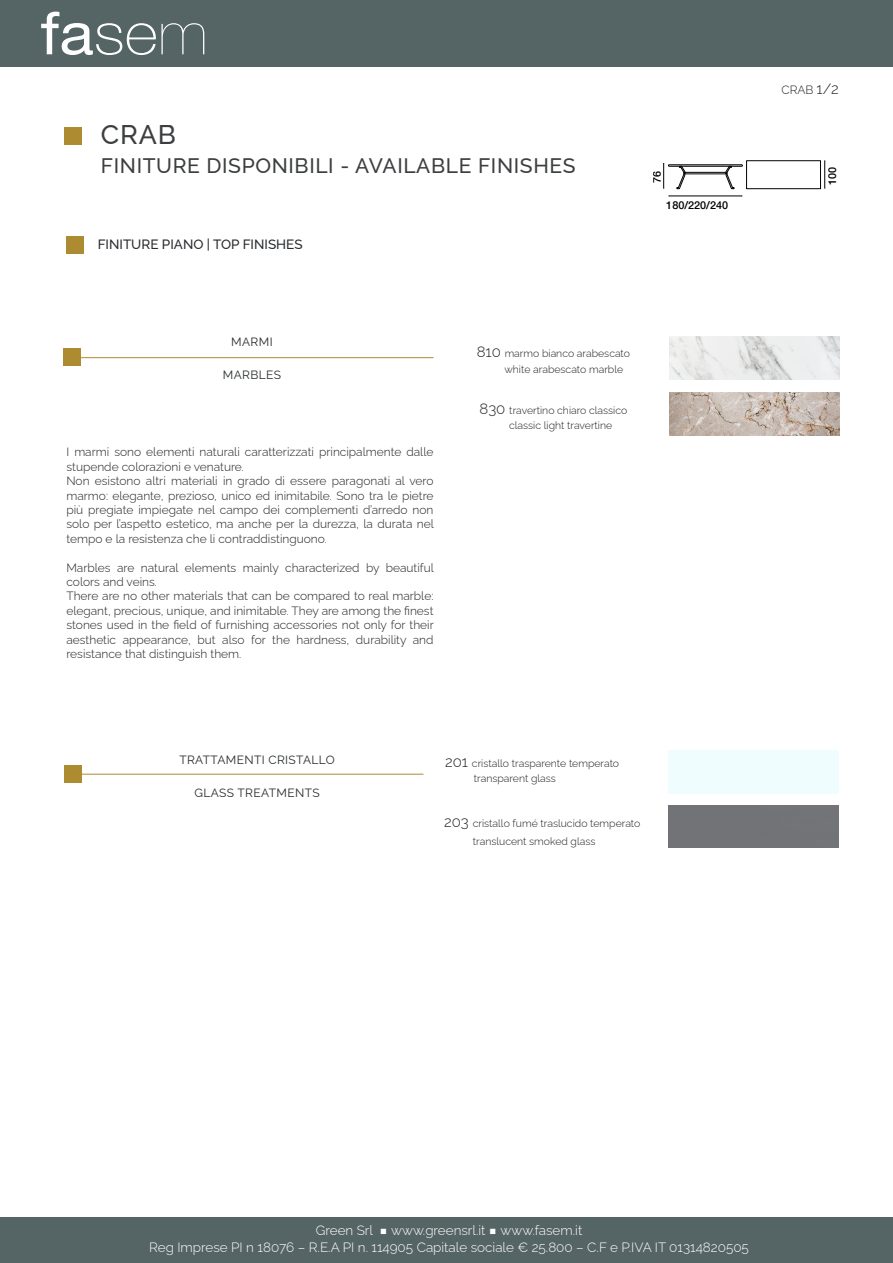
<style>
.page{position:relative;width:893px;height:1263px;background:#fff}
.page>*{position:absolute;margin:0;border:0;box-sizing:border-box;transform-origin:0 0}
.H10{font:500 27px "Raleway";color:#3c3e40}
.H10-2{font:500 21px "Raleway";letter-spacing:.03em;color:#3c3e40}
.t1{font:300 13.5px/16.2px "Raleway";color:#fff;text-align:center}
.H10-3{font:500 13.5px "Raleway";color:#292c2f}
.H10-4{font:300 12px/14.4px "Raleway";color:#231f20}
.H10-5{font:12px "Raleway";letter-spacing:.03em;color:#292c2f}
.t2{font:500 10.8px "Helvetica Neue";color:#000}
.H10-6{font:300 10.5px "Raleway";color:#231f20}
.s1{font-size:15px}
.s2{font-family:"Montserrat Alternates";font-weight:400}
</style>
<div class="page">
<div style="left:0;top:1217px;width:893px;height:46px;background:#556465"></div>
<div style="left:0;top:0;width:893px;height:67px;background:#556465"></div>
<svg style="left:41px;top:12px;width:163px;height:43px"></svg>
<div style="left:65px;top:128px;width:17px;height:17px;background:#ad8b30"></div>
<hr style="left:669px;top:196px;width:73px;height:1px;background:#000">
<svg style="left:824px;top:160px;width:1px;height:29px"></svg>
<svg style="left:663px;top:163px;width:1px;height:26px"></svg>
<svg style="left:676px;top:166px;width:9px;height:23px"></svg>
<svg style="left:726px;top:166px;width:8px;height:23px"></svg>
<div style="left:685px;top:172px;width:41px;height:2px;border:1px solid #000"></div>
<div style="left:668px;top:165px;width:75px;height:1px;border:1px solid #000"></div>
<div style="left:746px;top:161px;width:75px;height:28px;border:1px solid #000"></div>
<div style="left:66px;top:237px;width:17px;height:17px;background:#ad8b30"></div>
<hr style="left:72px;top:357px;width:361px;height:1px;background:#ad8b30">
<img style="left:669px;top:337px;width:170px;height:42px">
<div style="left:63px;top:348px;width:17px;height:17px;background:#ad8b30"></div>
<hr style="left:73px;top:774px;width:350px;height:1px;background:#ad8b30">
<div style="left:64px;top:766px;width:17px;height:17px;background:#ad8b30"></div>
<img style="left:669px;top:393px;width:170px;height:42px">
<p class="H10" style="left:101px;top:113px;width:76px">CRAB</p>
<p class="H10-2" style="left:101px;top:149px;width:476px">FINITURE DISPONIBILI - AVAILABLE FINISHES</p>
<p class="H10-3" style="left:98px;top:234px;width:206px">FINITURE PIANO | TOP FINISHES</p>
<p class="H10-4" style="left:781px;top:82px;width:59px">CRAB <span class="s1">1/2</span></p>
<p class="t2" style="left:650px;top:183px;width:14px;rotate:-90deg">76</p>
<p class="t2" style="left:826px;top:185px;width:20px;rotate:-90deg">100</p>
<p class="t2" style="left:666px;top:198px;width:63px">180/220/240</p>
<p class="H10-5" style="left:231px;top:332px;width:43px">MARMI</p>
<p class="H10-5" style="left:223px;top:365px;width:60px">MARBLES</p>
<p class="H10-4" style="left:66px;top:444px;width:369px">I marmi sono elementi naturali caratterizzati principalmente dalle stupende colorazioni e venature.</p>
<p class="H10-4" style="left:66px;top:472px;width:369px;text-align:justify">Non esistono altri materiali in grado di essere paragonati al vero marmo: elegante, prezioso, unico ed inimitabile. Sono tra le pietre più pregiate impiegate nel campo dei complementi d’arredo non solo per l’aspetto estetico, ma anche per la durezza, la durata nel tempo e la resistenza che li contraddistinguono.</p>
<p class="H10-4" style="left:66px;top:559px;width:369px">Marbles are natural elements mainly characterized by beautiful colors and veins.</p>
<p class="H10-4" style="left:66px;top:588px;width:369px;text-align:justify">There are no other materials that can be compared to real marble: elegant, precious, unique, and inimitable. They are among the finest stones used in the field of furnishing accessories not only for their aesthetic appearance, but also for the hardness, durability and resistance that distinguish them.</p>
<p class="H10-6" style="left:477px;top:345px;width:155px"><span class="s1">810</span> marmo bianco arabescato</p>
<p class="H10-6" style="left:504px;top:361px;width:120px">white arabescato marble</p>
<p class="H10-6" style="left:479px;top:402px;width:149px"><span class="s1">830</span> travertino chiaro classico</p>
<p class="H10-6" style="left:509px;top:417px;width:105px">classic light travertine</p>
<p class="H10-5" style="left:179px;top:750px;width:157px">TRATTAMENTI CRISTALLO</p>
<p class="H10-5" style="left:195px;top:783px;width:127px">GLASS TREATMENTS</p>
<p class="H10-6" style="left:445px;top:755px;width:175px"><span class="s1">201</span> cristallo trasparente temperato</p>
<p class="H10-6" style="left:474px;top:770px;width:84px">transparent glass</p>
<p class="H10-6" style="left:444px;top:815px;width:198px"><span class="s1">203</span> cristallo fumé traslucido temperato</p>
<p class="H10-6" style="left:473px;top:832px;width:124px">translucent smoked glass</p>
<p class="t1" style="left:149px;top:1221px;width:601px">Green Srl <span class="s2">■</span> www.greensrl.it <span class="s2">■</span> www.fasem.it<br>Reg Imprese PI n 18076 – R.E.A PI n. 114905 Capitale sociale € 25.800 – C.F e P.IVA IT 01314820505</p>
</div>
